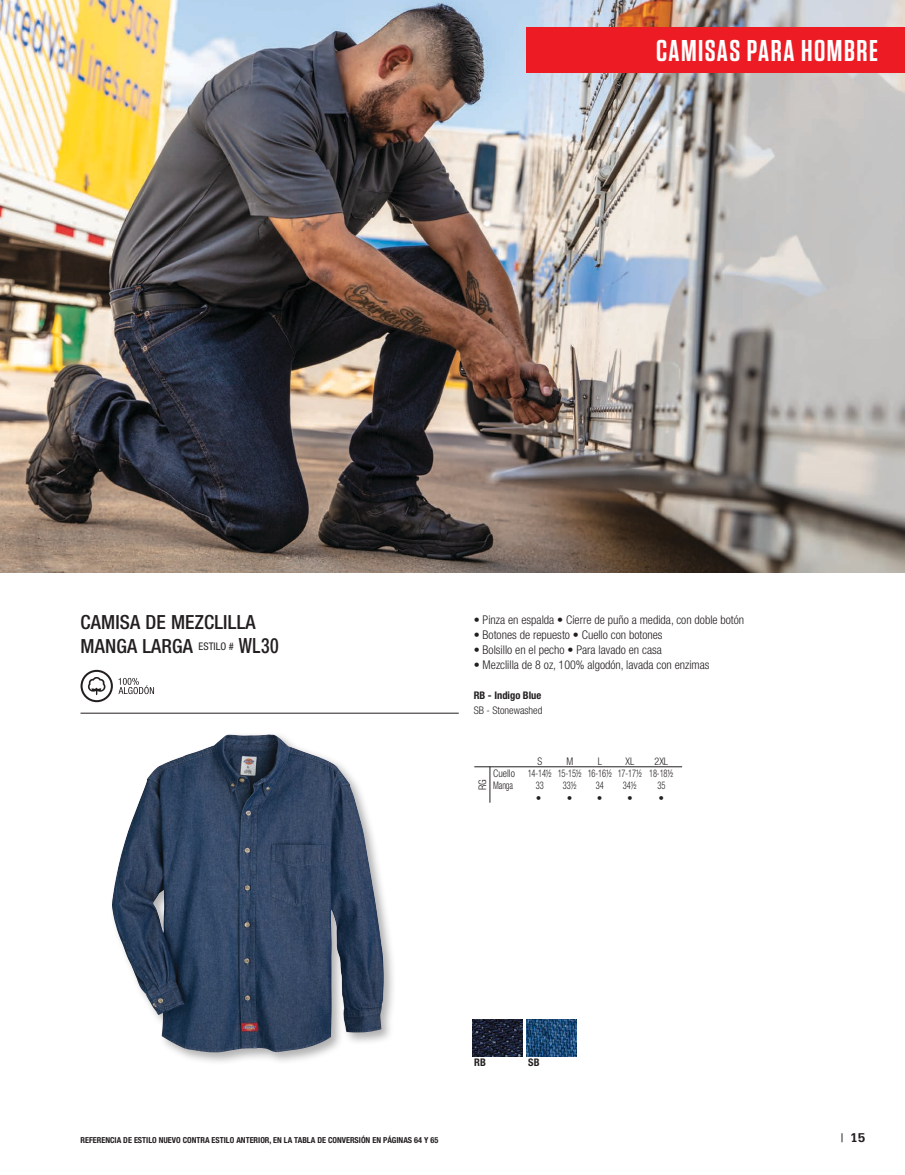
<style>
.page{position:relative;width:905px;height:1175px;background:#fff}
.page>*{position:absolute;margin:0;border:0;box-sizing:border-box;transform-origin:0 0}
.t1{font:600 30px "Tungsten";letter-spacing:.05em;color:#fff}
.t2{font:500 condensed 19.5px/24px "Helvetica Neue";letter-spacing:.01em;color:#231f20}
.t3{font:700 13.5px "Serifa";color:#231f20}
.t4{font:300 condensed 12px "Helvetica Neue";color:#231f20}
.t5{font:300 condensed 10.5px/12px "Helvetica Neue";letter-spacing:-.015em;color:#231f20;scale:.95 1}
.t6{font:700 condensed 10.5px "Helvetica Neue";color:#231f20}
.t7{font:300 condensed 10.5px "Helvetica Neue";letter-spacing:-.015em;color:#231f20}
.t8{font:300 condensed 10.5px "Helvetica Neue";letter-spacing:-.015em;color:#231f20;scale:.8 1}
.t9{font:300 9px "Helvetica Neue";color:#231f20}
.t10{font:700 condensed 8.25px "Helvetica Neue";color:#231f20}
.s1{font-size:21px}
.s2{font-size:9px}
</style>
<div class="page">
<img style="left:1px;top:0;width:903px;height:572px">
<div style="left:526px;top:27px;width:378px;height:46px;background:#ed1c24"></div>
<img style="left:526px;top:1019px;width:50px;height:37px">
<img style="left:472px;top:1019px;width:50px;height:37px">
<hr style="left:81px;top:713px;width:378px;height:1px;background:#231f20">
<div style="left:109px;top:731px;width:288px;height:334px;background:#231f20;opacity:.35"></div>
<img style="left:112px;top:734px;width:215px;height:318px">
<svg style="left:81px;top:670px;width:73px;height:32px"></svg>
<hr style="left:474px;top:766px;width:208px;height:1px;background:#231f20">
<hr style="left:489px;top:766px;width:1px;height:36px;background:#231f20">
<h1 class="t1" style="left:656px;top:35px;width:223px">CAMISAS PARA HOMBRE</h1>
<h2 class="t2" style="left:81px;top:610px;width:200px">CAMISA DE MEZCLILLA<br>MANGA LARGA <sup>ESTILO</sup> <sup>#</sup> <span class="s1">WL30</span></h2>
<p class="t4" style="left:474px;top:612px;width:272px">• Pinza en espalda • Cierre de puño a medida, con doble botón</p>
<p class="t4" style="left:474px;top:627px;width:190px">• Botones de repuesto • Cuello con botones</p>
<p class="t4" style="left:474px;top:642px;width:190px">• Bolsillo en el pecho • Para lavado en casa</p>
<p class="t4" style="left:474px;top:657px;width:237px">• Mezclilla de 8 oz, 100% algodón, lavada con enzimas</p>
<p class="t6" style="left:474px;top:688px;width:69px">RB - Indigo Blue</p>
<p class="t7" style="left:474px;top:704px;width:70px">SB - Stonewashed</p>
<p class="t5" style="left:537px;top:755px;width:7px">S</p>
<p class="t5" style="left:566px;top:755px;width:9px">M</p>
<p class="t5" style="left:597px;top:755px;width:6px">L</p>
<p class="t5" style="left:625px;top:755px;width:11px">XL</p>
<p class="t5" style="left:493px;top:755px;width:191px;text-indent:161px">2XL<br>Cuello 14-14½ 15-15½ 16-16½ 17-17½ 18-18½<br>Manga</p>
<p class="t7" style="left:476px;top:790px;width:12px;rotate:-90deg">RG</p>
<p class="t8" style="left:536px;top:779px;width:11px">33</p>
<p class="t8" style="left:563px;top:779px;width:19px">33½</p>
<p class="t8" style="left:596px;top:779px;width:11px">34</p>
<p class="t8" style="left:623px;top:779px;width:19px">34½</p>
<p class="t8" style="left:657px;top:779px;width:11px">35</p>
<p class="t9" style="left:536px;top:790px;width:7px">●</p>
<p class="t9" style="left:567px;top:790px;width:7px">●</p>
<p class="t9" style="left:597px;top:790px;width:7px">●</p>
<p class="t9" style="left:627px;top:790px;width:7px">●</p>
<p class="t9" style="left:658px;top:790px;width:7px">●</p>
<p class="t6" style="left:474px;top:1056px;width:13px">RB</p>
<p class="t6" style="left:528px;top:1056px;width:13px">SB</p>
<p class="t10" style="left:81px;top:1135px;width:359px">REFERENCIA DE ESTILO NUEVO CONTRA ESTILO ANTERIOR, EN LA TABLA DE CONVERSIÓN EN PÁGINAS 64 Y 65</p>
<p class="t3" style="left:841px;top:1129px;width:26px"><span class="s2">|</span> 15</p>
</div>
